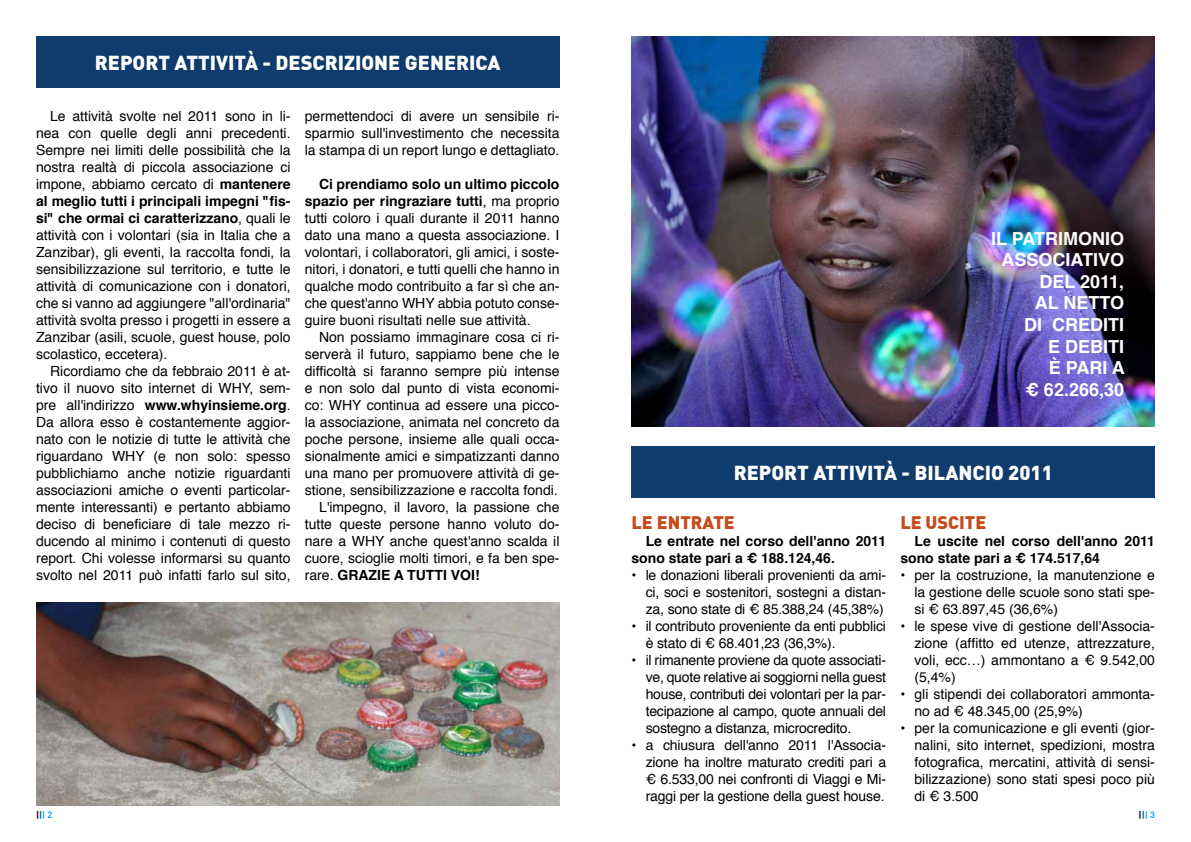
<style>
.page{position:relative;width:1191px;height:842px;background:#fff}
.page>*{position:absolute;margin:0;border:0;box-sizing:border-box;transform-origin:0 0}
.t1{font:900 20px "DIN";color:#fff}
.t2{font:700 18px/21.6px "Helvetica";color:#fff;text-align:justify}
.t3{font:900 18px "DIN";color:#c74a1b}
.t4{font:14px/17px "Helvetica";color:#000;text-align:justify}
.t5{font:700 14px/17px "Helvetica";color:#000}
.t6{font:700 9px "DIN";color:#00aeef}
.s1{font-weight:700}
.s2{font-weight:400}
.s3{color:#000}
.s4{color:#00558f}
</style>
<div class="page">
<div style="left:36px;top:36px;width:523px;height:52px;background:#0f3c6c"></div>
<img style="left:631px;top:36px;width:524px;height:390px">
<div style="left:631px;top:446px;width:524px;height:52px;background:#0f3c6c"></div>
<img style="left:36px;top:603px;width:523px;height:203px">
<h1 class="t1" style="left:95px;top:50px;width:407px">REPORT ATTIVITÀ - DESCRIZIONE GENERICA</h1>
<p class="t4" style="left:36px;top:108px;width:256px;text-indent:14px">Le attività svolte nel 2011 sono in li&shy;nea con quelle degli anni precedenti.<br>Sempre nei limiti delle possibilità che la nostra realtà di piccola associazione ci impone, abbiamo cercato di <span class="s1">mantenere al meglio tutti i principali impegni "fis&shy;si" che ormai ci caratterizzano</span>, quali le attività con i volontari (sia in Italia che a Zanzibar), gli eventi, la raccolta fondi, la sensibilizzazione sul territorio, e tutte le attività di comunicazione con i donatori, che si vanno ad aggiungere "all'ordinaria" attività svolta presso i progetti in essere a Zanzibar (asili, scuole, guest house, polo scolastico, eccetera).</p>
<p class="t4" style="left:36px;top:363px;width:256px;text-indent:14px">Ricordiamo che da febbraio 2011 è at&shy;tivo il nuovo sito internet di WHY, sem&shy;pre all'indirizzo <span class="s1">www.whyinsieme.org</span>.<br>Da allora esso è costantemente aggior&shy;nato con le notizie di tutte le attività che riguardano WHY (e non solo: spesso pubblichiamo anche notizie riguardanti associazioni amiche o eventi particolar&shy;mente interessanti) e pertanto abbiamo deciso di beneficiare di tale mezzo ri&shy;ducendo al minimo i contenuti di questo report. Chi volesse informarsi su quanto svolto nel 2011 può infatti farlo sul sito,</p>
<p class="t4" style="left:305px;top:108px;width:256px">permettendoci di avere un sensibile ri&shy;sparmio sull'investimento che necessita la stampa di un report lungo e dettagliato.</p>
<p class="t4" style="left:305px;top:176px;width:256px;text-indent:14px"><span class="s1">Ci prendiamo solo un ultimo piccolo spazio per ringraziare tutti</span>, ma proprio tutti coloro i quali durante il 2011 hanno dato una mano a questa associazione. I volontari, i collaboratori, gli amici, i soste&shy;nitori, i donatori, e tutti quelli che hanno in qualche modo contribuito a far sì che an&shy;che quest'anno WHY abbia potuto conse&shy;guire buoni risultati nelle sue attività.</p>
<p class="t4" style="left:319px;top:329px;width:242px">Non possiamo immaginare cosa ci ri-</p>
<p class="t4" style="left:305px;top:346px;width:256px">serverà il futuro, sappiamo bene che le</p>
<p class="t4" style="left:305px;top:363px;width:256px">difficoltà si faranno sempre più intense</p>
<p class="t4" style="left:305px;top:380px;width:256px">e non solo dal punto di vista economi-</p>
<p class="t4" style="left:305px;top:397px;width:256px">co: WHY continua ad essere una picco-</p>
<p class="t4" style="left:305px;top:414px;width:256px">la associazione, animata nel concreto da</p>
<p class="t4" style="left:305px;top:431px;width:256px">poche persone, insieme alle quali occa-</p>
<p class="t4" style="left:305px;top:448px;width:256px">sionalmente amici e simpatizzanti danno</p>
<p class="t4" style="left:305px;top:465px;width:256px">una mano per promuovere attività di ge-</p>
<p class="t4" style="left:305px;top:482px;width:254px">stione, sensibilizzazione e raccolta fondi.</p>
<p class="t4" style="left:319px;top:499px;width:242px">L'impegno, il lavoro, la passione che</p>
<p class="t4" style="left:305px;top:516px;width:256px">tutte queste persone hanno voluto do-</p>
<p class="t4" style="left:305px;top:533px;width:256px">nare a WHY anche quest'anno scalda il</p>
<p class="t4" style="left:305px;top:550px;width:256px">cuore, scioglie molti timori, e fa ben spe-</p>
<p class="t5" style="left:305px;top:567px;width:176px"><span class="s2">rare.</span> GRAZIE A TUTTI VOI!</p>
<p class="t2" style="left:991px;top:228px;width:43px">Il Patri</p>
<p class="t2" style="left:1063px;top:228px;width:52px">monio</p>
<p class="t2" style="left:1001px;top:249px;width:49px">Associativo</p>
<p class="t2" style="left:1039px;top:271px;width:86px">del 2011,</p>
<p class="t2" style="left:1034px;top:292px;width:55px">al netto</p>
<p class="t2" style="left:1024px;top:314px;width:42px">di cre</p>
<p class="t2" style="left:1048px;top:314px;width:63px;text-indent:42px">diti e debiti è pari</p>
<p class="t2" style="left:1025px;top:357px;width:100px;text-align:right">a<br>€ 62.266,30</p>
<h1 class="t1" style="left:733px;top:460px;width:321px">REPORT ATTIVITÀ - BILANCIO 2011</h1>
<p class="t3" style="left:631px;top:510px;width:38px">LE ENTRATE</p>
<p class="t5" style="left:631px;top:533px;width:256px;text-indent:14px">Le entrate nel corso dell'anno 2011 sono state pari a € 188.124,46.</p>
<p class="t4" style="left:645px;top:567px;width:242px;text-indent:-14px">• le donazioni liberali provenienti da ami&shy;ci, soci e sostenitori, sostegni a distan&shy;za, sono state di € 85.388,24 (45,38%)</p>
<p class="t4" style="left:645px;top:618px;width:242px;text-indent:-14px">• il contributo proveniente da enti pubblici è stato di € 68.401,23 (36,3%).</p>
<p class="t4" style="left:645px;top:652px;width:242px;text-indent:-14px">• il rimanente proviene da quote associati&shy;ve, quote relative ai soggiorni nella guest house, contributi dei volontari per la par&shy;tecipazione al campo, quote annuali del sostegno a distanza, microcredito.</p>
<p class="t4" style="left:645px;top:737px;width:242px;text-indent:-14px">• a chiusura dell'anno 2011 l'Associa&shy;zione ha inoltre maturato crediti pari a € 6.533,00 nei confronti di Viaggi e Mi&shy;raggi per la gestione della guest house.</p>
<p class="t3" style="left:900px;top:510px;width:37px">LE USCITE</p>
<p class="t5" style="left:900px;top:533px;width:256px;text-indent:14px">Le uscite nel corso dell'anno 2011 sono state pari a € 174.517,64</p>
<p class="t4" style="left:914px;top:567px;width:242px;text-indent:-14px">• per la costruzione, la manutenzione e la gestione delle scuole sono stati spe&shy;si € 63.897,45 (36,6%)</p>
<p class="t4" style="left:914px;top:618px;width:242px;text-indent:-14px">• le spese vive di gestione dell'Associa&shy;zione (affitto ed utenze, attrezzature, voli, ecc…) ammontano a € 9.542,00 (5,4%)</p>
<p class="t4" style="left:914px;top:686px;width:242px;text-indent:-14px">• gli stipendi dei collaboratori ammonta&shy;no ad € 48.345,00 (25,9%)</p>
<p class="t4" style="left:914px;top:720px;width:242px;text-indent:-14px">• per la comunicazione e gli eventi (gior&shy;nalini, sito internet, spedizioni, mostra fotografica, mercatini, attività di sensi&shy;bilizzazione) sono stati spesi poco più di € 3.500</p>
<p class="t6" style="left:36px;top:808px;width:18px"><span class="s3">|</span><span class="s4">|</span>| 2</p>
<p class="t6" style="left:1138px;top:808px;width:18px"><span class="s3">|</span><span class="s4">|</span>| 3</p>
</div>
